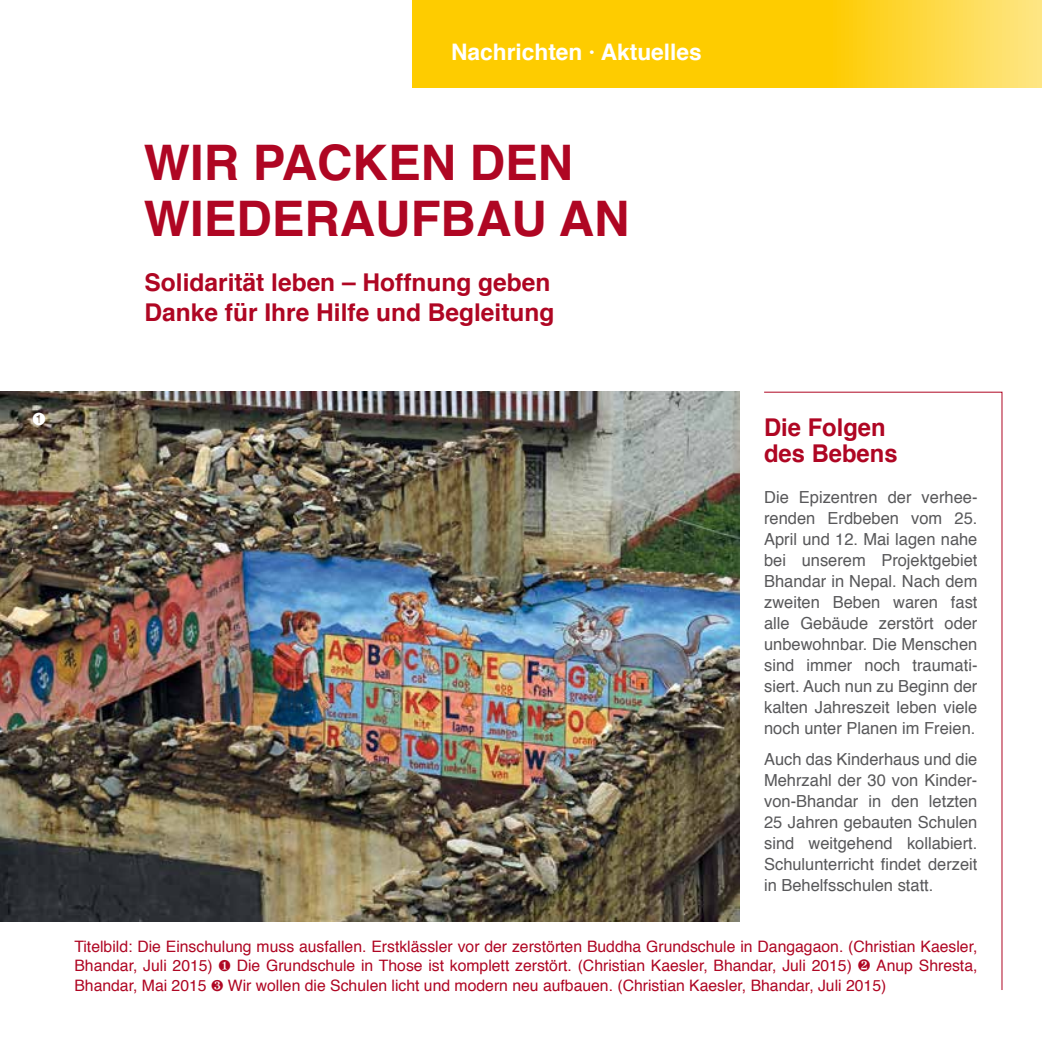
<style>
.page{position:relative;width:1042px;height:1042px;background:#fff}
.page>*{position:absolute;margin:0;border:0;box-sizing:border-box;transform-origin:0 0}
.t1{font:700 49px/56px "Helvetica";color:#af0623}
.t2{font:700 24.5px/26.2px "Helvetica";color:#af0623}
.t3{font:700 22.75px "Helvetica";color:#fff}
.t4{font:16.62px/21px "Helvetica";color:#58585a;text-align:justify}
.t5{font:15.75px/19.2px "Helvetica";color:#af0623;text-align:justify}
</style>
<div class="page">
<svg style="left:644px;top:0;width:398px;height:88px;background:#fed324"></svg>
<div style="left:412px;top:0;width:232px;height:88px;background:#fecc00"></div>
<svg style="left:764px;top:391px;width:239px;height:599px"></svg>
<img style="left:0;top:392px;width:739px;height:529px">
<svg style="left:33px;top:413px;width:12px;height:12px"></svg>
<h3 class="t3" style="left:451px;top:34px;width:252px">Nachrichten · Aktuelles</h3>
<h1 class="t1" style="left:144px;top:136px;width:487px">WIR PACKEN DEN<br>WIEDERAUFBAU AN</h1>
<h2 class="t2" style="left:145px;top:268px;width:411px;line-height:29.8px">Solidarität leben – Hoffnung geben<br>Danke für Ihre Hilfe und Begleitung</h2>
<h2 class="t2" style="left:764px;top:414px;width:135px">Die Folgen des Bebens</h2>
<p class="t4" style="left:764px;top:487px;width:215px">Die Epizentren der verhee&shy;renden Erdbeben vom 25.<br>April und 12. Mai lagen nahe bei unserem Projektgebiet Bhandar in Nepal. Nach dem zweiten Beben waren fast alle Gebäude zerstört oder unbewohnbar. Die Menschen sind immer noch traumati&shy;siert. Auch nun zu Beginn der kalten Jahreszeit leben viele noch unter Planen im Freien.</p>
<p class="t4" style="left:764px;top:749px;width:215px">Auch das Kinderhaus und die Mehrzahl der 30 von Kinder&shy;von-Bhandar in den letzten 25 Jahren gebauten Schulen sind weitgehend kollabiert.<br>Schulunterricht findet derzeit in Behelfsschulen statt.</p>
<p class="t5" style="left:74px;top:937px;width:904px">Titelbild: Die Einschulung muss ausfallen. Erstklässler vor der zerstörten Buddha Grundschule in Dangagaon. (Christian Kaesler, Bhandar, Juli 2015) ❶ Die Grundschule in Those ist komplett zerstört. (Christian Kaesler, Bhandar, Juli 2015) ❷ Anup Shresta, Bhandar, Mai 2015 ❸ Wir wollen die Schulen licht und modern neu aufbauen. (Christian Kaesler, Bhandar, Juli 2015)</p>
</div>
